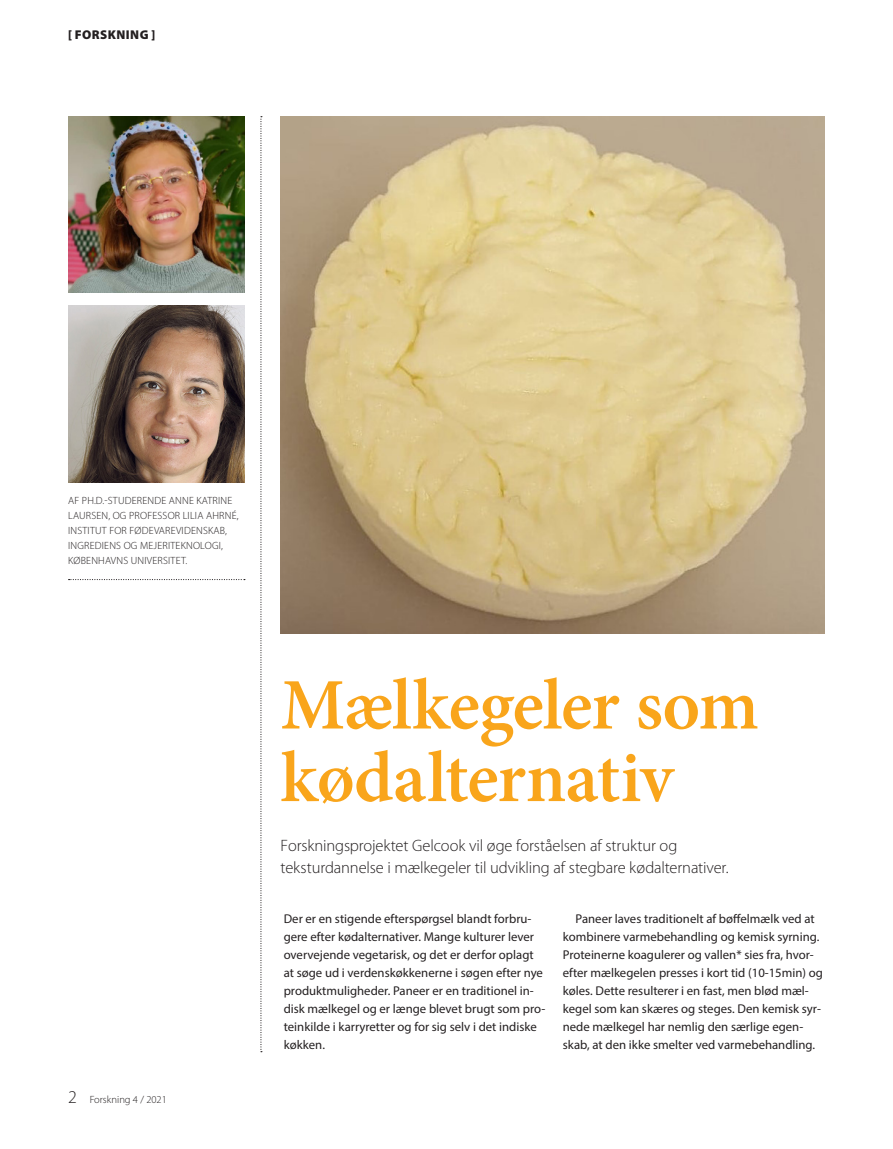
<style>
.page{position:relative;width:893px;height:1149px;background:#fff}
.page>*{position:absolute;margin:0;border:0;box-sizing:border-box;transform-origin:0 0}
.t1{font:600 72.45px/72.4px "Minion Pro";letter-spacing:-.01em;color:#f9a51b}
.t2{font:300 16.5px/22.5px "Myriad Pro";letter-spacing:-.01em;color:#231f20}
.t3{font:12.75px/18px "Myriad Pro";color:#231f20}
.t4{font:900 12.75px "Myriad Pro";letter-spacing:.035em;color:#231f20}
.t5{font:300 10.5px/15px "Myriad Pro";letter-spacing:.02em;color:#231f20}
.t6{font:300 10.5px "Myriad Pro";color:#231f20}
.s1{font-size:18px}
</style>
<div class="page">
<img style="left:281px;top:116px;width:544px;height:517px">
<svg style="left:69px;top:579px;width:176px;height:1px"></svg>
<svg style="left:260px;top:116px;width:2px;height:934px"></svg>
<img style="left:68px;top:306px;width:176px;height:176px">
<img style="left:68px;top:116px;width:176px;height:177px">
<p class="t4" style="left:68px;top:28px;width:89px">[ FORSKNING ]</p>
<p class="t5" style="left:68px;top:492px;width:172px">AF PH.D.-STUDERENDE ANNE KATRINE<br>LAURSEN, OG PROFESSOR LILIA AHRNÉ,<br>INSTITUT FOR FØDEVAREVIDENSKAB,<br>INGREDIENS OG MEJERITEKNOLOGI,<br>KØBENHAVNS UNIVERSITET.</p>
<p class="t6" style="left:68px;top:1093px;width:100px"><span class="s1">2</span> Forskning 4 / 2021</p>
<h1 class="t1" style="left:281px;top:668px;width:480px">Mælkegeler som kødalternativ</h1>
<p class="t2" style="left:281px;top:834px;width:449px">Forskningsprojektet Gelcook vil øge forståelsen af struktur og teksturdannelse i mælkegeler til udvikling af stegbare kødalternativer.</p>
<p class="t3" style="left:284px;top:909px;width:263px">Der er en stigende efterspørgsel blandt forbru&shy;gere efter kødalternativer. Mange kulturer lever overvejende vegetarisk, og det er derfor oplagt at søge ud i verdenskøkkenerne i søgen efter nye produktmuligheder. Paneer er en traditionel in&shy;disk mælkegel og er længe blevet brugt som pro&shy;teinkilde i karryretter og for sig selv i det indiske køkken.</p>
<p class="t3" style="left:563px;top:909px;width:262px;text-indent:13px">Paneer laves traditionelt af bøffelmælk ved at kombinere varmebehandling og kemisk syrning.<br>Proteinerne koagulerer og vallen* sies fra, hvor&shy;efter mælkegelen presses i kort tid (10-15min) og køles. Dette resulterer i en fast, men blød mæl&shy;kegel som kan skæres og steges. Den kemisk syr&shy;nede mælkegel har nemlig den særlige egen&shy;skab, at den ikke smelter ved varmebehandling.</p>
</div>
